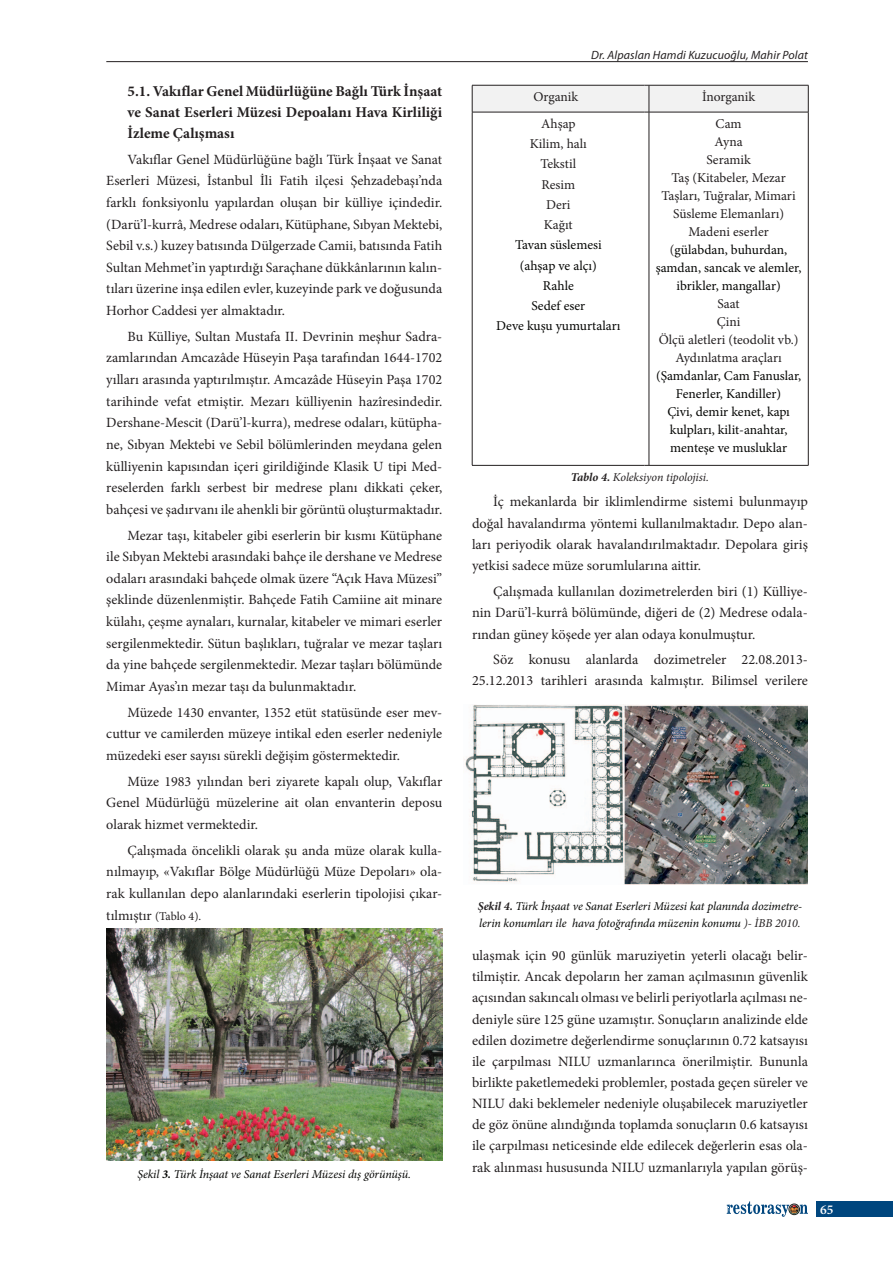
<style>
.page{position:relative;width:893px;height:1263px;background:#fff}
.page>*{position:absolute;margin:0;border:0;box-sizing:border-box;transform-origin:0 0}
.BAŞLIK_3{font:700 15px/21px "Minion Pro";color:#231f20;text-align:justify}
.METİN_TEMEL{font:14.25px/21.1px "Minion Pro";color:#231f20;text-align:justify}
.METİN_TEMEL-2{font:14.1px/21.6px "Minion Pro";color:#231f20;text-align:justify}
.t1{font:13.5px/18px "Minion Pro";color:#040503;text-align:center}
.t2{font:13.5px/18px "Minion Pro";color:#231f20;text-align:center}
.t3{font:600 13.5px "Minion Pro";color:#fff}
.ResimAlti{font:italic 12px/16.5px "Minion Pro";letter-spacing:-.005em;color:#040503}
.t4{font:italic 12px "Myriad Pro";letter-spacing:.01em;color:#231f20}
.ResimAlti-2{font:italic 12px "Minion Pro";letter-spacing:-.01em;color:#231f20}
.s1{font-size:12px}
.s2{font-weight:700}
.s3{color:#231f20}
.s4{font-weight:700;color:#231f20}
</style>
<div class="page">
<div style="left:816px;top:1201px;width:77px;height:16px;background:#00467e"></div>
<svg style="left:727px;top:1201px;width:81px;height:16px"></svg>
<hr style="left:106px;top:61px;width:702px;height:1px;background:#231f20">
<img style="left:106px;top:928px;width:336px;height:232px">
<img style="left:464px;top:705px;width:344px;height:179px">
<hr style="left:472px;top:112px;width:1px;height:353px;background:#231f20">
<svg style="left:472px;top:85px;width:337px;height:28px"></svg>
<hr style="left:649px;top:112px;width:159px;height:1px;background:#231f20">
<hr style="left:649px;top:112px;width:1px;height:353px;background:#231f20">
<hr style="left:808px;top:112px;width:1px;height:353px;background:#231f20">
<hr style="left:472px;top:465px;width:172px;height:1px;background:#231f20">
<hr style="left:649px;top:465px;width:159px;height:1px;background:#231f20">
<p class="BAŞLIK_3" style="left:128px;top:80px;width:316px">5.1. Vakıflar Genel Müdürlüğüne Bağlı Türk İnşaat ve Sanat Eserleri Müzesi Depoalanı Hava Kirliliği İzleme Çalışması</p>
<p class="METİN_TEMEL-2" style="left:106px;top:149px;width:337px;text-indent:21px">Vakıflar Genel Müdürlüğüne bağlı Türk İnşaat ve Sanat Eserleri Müzesi, İstanbul İli Fatih ilçesi Şehzadebaşı’nda farklı fonksiyonlu yapılardan oluşan bir külliye içindedir. (Darü’l-kurrâ, Medrese odaları, Kütüphane, Sıbyan Mektebi, Sebil v.s.) kuzey batısında Dülgerzade Camii, batısında Fatih Sultan Mehmet’in yaptırdığı Saraçhane dükkânlarının kalın&shy;tıları üzerine inşa edilen evler, kuzeyinde park ve doğusunda Horhor Caddesi yer almaktadır.</p>
<p class="METİN_TEMEL-2" style="left:106px;top:326px;width:337px;text-indent:21px">Bu Külliye, Sultan Mustafa II. Devrinin meşhur Sadra&shy;zamlarından Amcazâde Hüseyin Paşa tarafından 1644-1702 yılları arasında yaptırılmıştır. Amcazâde Hüseyin Paşa 1702 tarihinde vefat etmiştir. Mezarı külliyenin hazîresindedir.<br>Dershane-Mescit (Darü’l-kurra), medrese odaları, kütüpha&shy;ne, Sıbyan Mektebi ve Sebil bölümlerinden meydana gelen külliyenin kapısından içeri girildiğinde Klasik U tipi Med&shy;reselerden farklı serbest bir medrese planı dikkati çeker, bahçesi ve şadırvanı ile ahenkli bir görüntü oluşturmaktadır.</p>
<p class="METİN_TEMEL-2" style="left:106px;top:524px;width:337px;text-indent:21px">Mezar taşı, kitabeler gibi eserlerin bir kısmı Kütüphane ile Sıbyan Mektebi arasındaki bahçe ile dershane ve Medrese odaları arasındaki bahçede olmak üzere “Açık Hava Müzesi” şeklinde düzenlenmiştir. Bahçede Fatih Camiine ait minare külahı, çeşme aynaları, kurnalar, kitabeler ve mimari eserler sergilenmektedir. Sütun başlıkları, tuğralar ve mezar taşları da yine bahçede sergilenmektedir. Mezar taşları bölümünde Mimar Ayas’ın mezar taşı da bulunmaktadır.</p>
<p class="METİN_TEMEL-2" style="left:106px;top:701px;width:337px;text-indent:21px">Müzede 1430 envanter, 1352 etüt statüsünde eser mev&shy;cuttur ve camilerden müzeye intikal eden eserler nedeniyle müzedeki eser sayısı sürekli değişim göstermektedir.</p>
<p class="METİN_TEMEL-2" style="left:106px;top:770px;width:337px;text-indent:21px">Müze 1983 yılından beri ziyarete kapalı olup, Vakıflar Genel Müdürlüğü müzelerine ait olan envanterin deposu olarak hizmet vermektedir.</p>
<p class="METİN_TEMEL-2" style="left:106px;top:839px;width:337px;text-indent:21px">Çalışmada öncelikli olarak şu anda müze olarak kulla&shy;nılmayıp, «Vakıflar Bölge Müdürlüğü Müze Depoları» ola&shy;rak kullanılan depo alanlarındaki eserlerin tipolojisi çıkar&shy;tılmıştır <span class="s1">(Tablo 4).</span></p>
<p class="ResimAlti" style="left:137px;top:1165px;width:275px">Şekil <span class="s2">3.</span> Türk İnşaat ve Sanat Eserleri Müzesi dış görünüşü.</p>
<p class="t4" style="left:591px;top:48px;width:218px">Dr. Alpaslan Hamdi Kuzucuoğlu, Mahir Polat</p>
<p class="t2" style="left:533px;top:88px;width:46px">Organik</p>
<p class="t2" style="left:702px;top:88px;width:55px">İnorganik</p>
<p class="t2" style="left:541px;top:115px;width:36px">Ahşap</p>
<p class="t2" style="left:530px;top:135px;width:59px">Kilim, halı</p>
<p class="t2" style="left:541px;top:155px;width:37px">Tekstil</p>
<p class="t2" style="left:541px;top:175px;width:35px">Resim</p>
<p class="t2" style="left:546px;top:196px;width:26px">Deri</p>
<p class="t2" style="left:544px;top:216px;width:30px">Kağıt</p>
<p class="t1" style="left:515px;top:235px;width:88px;line-height:20.2px">Tavan süslemesi (ahşap ve alçı)</p>
<p class="t1" style="left:543px;top:277px;width:33px">Rahle</p>
<p class="t1" style="left:531px;top:297px;width:55px">Sedef eser</p>
<p class="t1" style="left:496px;top:317px;width:126px">Deve kuşu yumurtaları</p>
<p class="t2" style="left:716px;top:115px;width:27px">Cam</p>
<p class="t2" style="left:715px;top:133px;width:29px">Ayna</p>
<p class="t2" style="left:706px;top:151px;width:46px">Seramik</p>
<p class="t2" style="left:662px;top:169px;width:136px">Taş (Kitabeler, Mezar<br>Taşları, Tuğralar, Mimari<br>Süsleme Elemanları)</p>
<p class="t1" style="left:656px;top:223px;width:147px"><span class="s3">Madeni eserler<br>(</span>gülabdan, buhurdan, şamdan, sancak ve alemler, ibrikler, mangallar)</p>
<p class="t2" style="left:718px;top:295px;width:24px">Saat</p>
<p class="t2" style="left:717px;top:313px;width:25px">Çini</p>
<p class="t2" style="left:659px;top:331px;width:141px">Ölçü aletleri (teodolit vb.)</p>
<p class="t1" style="left:656px;top:349px;width:147px"><span class="s3">Aydınlatma araçları </span>(Şamdanlar, Cam Fanuslar,<br>Fenerler, Kandiller)</p>
<p class="t1" style="left:667px;top:403px;width:124px;text-align:left">Çivi, demir kenet, kapı kulpları, kilit-anahtar, menteşe ve musluklar</p>
<p class="ResimAlti-2" style="left:571px;top:469px;width:140px"><span class="s2">Tablo 4.</span> Koleksiyon tipolojisi.</p>
<p class="METİN_TEMEL" style="left:472px;top:491px;width:337px;text-indent:21px">İç mekanlarda bir iklimlendirme sistemi bulunmayıp doğal havalandırma yöntemi kullanılmaktadır. Depo alan&shy;ları periyodik olarak havalandırılmaktadır. Depolara giriş yetkisi sadece müze sorumlularına aittir.</p>
<p class="METİN_TEMEL" style="left:472px;top:581px;width:337px;text-indent:21px">Çalışmada kullanılan dozimetrelerden biri (1) Külliye&shy;nin Darü’l-kurrâ bölümünde, diğeri de (2) Medrese odala&shy;rından güney köşede yer alan odaya konulmuştur.</p>
<p class="METİN_TEMEL" style="left:472px;top:649px;width:337px;text-align:right">Söz konusu alanlarda dozimetreler 22.08.2013-<br>25.12.2013 tarihleri arasında kalmıştır. Bilimsel verilere</p>
<p class="ResimAlti" style="left:478px;top:898px;width:326px"><span class="s4">Şekil 4.</span> Türk İnşaat ve Sanat Eserleri Müzesi kat planında dozimetre&shy;lerin konumları ile hava fotoğrafında müzenin konumu <span class="s3">)- İBB 2010.</span></p>
<p class="METİN_TEMEL" style="left:472px;top:945px;width:337px">ulaşmak için 90 günlük maruziyetin yeterli olacağı belir&shy;tilmiştir. Ancak depoların her zaman açılmasının güvenlik açısından sakıncalı olması ve belirli periyotlarla açılması ne&shy;deniyle süre 125 güne uzamıştır. Sonuçların analizinde elde edilen dozimetre değerlendirme sonuçlarının 0.72 katsayısı ile çarpılması NILU uzmanlarınca önerilmiştir. Bununla birlikte paketlemedeki problemler, postada geçen süreler ve NILU daki beklemeler nedeniyle oluşabilecek maruziyetler de göz önüne alındığında toplamda sonuçların 0.6 katsayısı ile çarpılması neticesinde elde edilecek değerlerin esas ola&shy;rak alınması hususunda NILU uzmanlarıyla yapılan görüş-</p>
<p class="t3" style="left:820px;top:1200px;width:15px">65</p>
</div>
